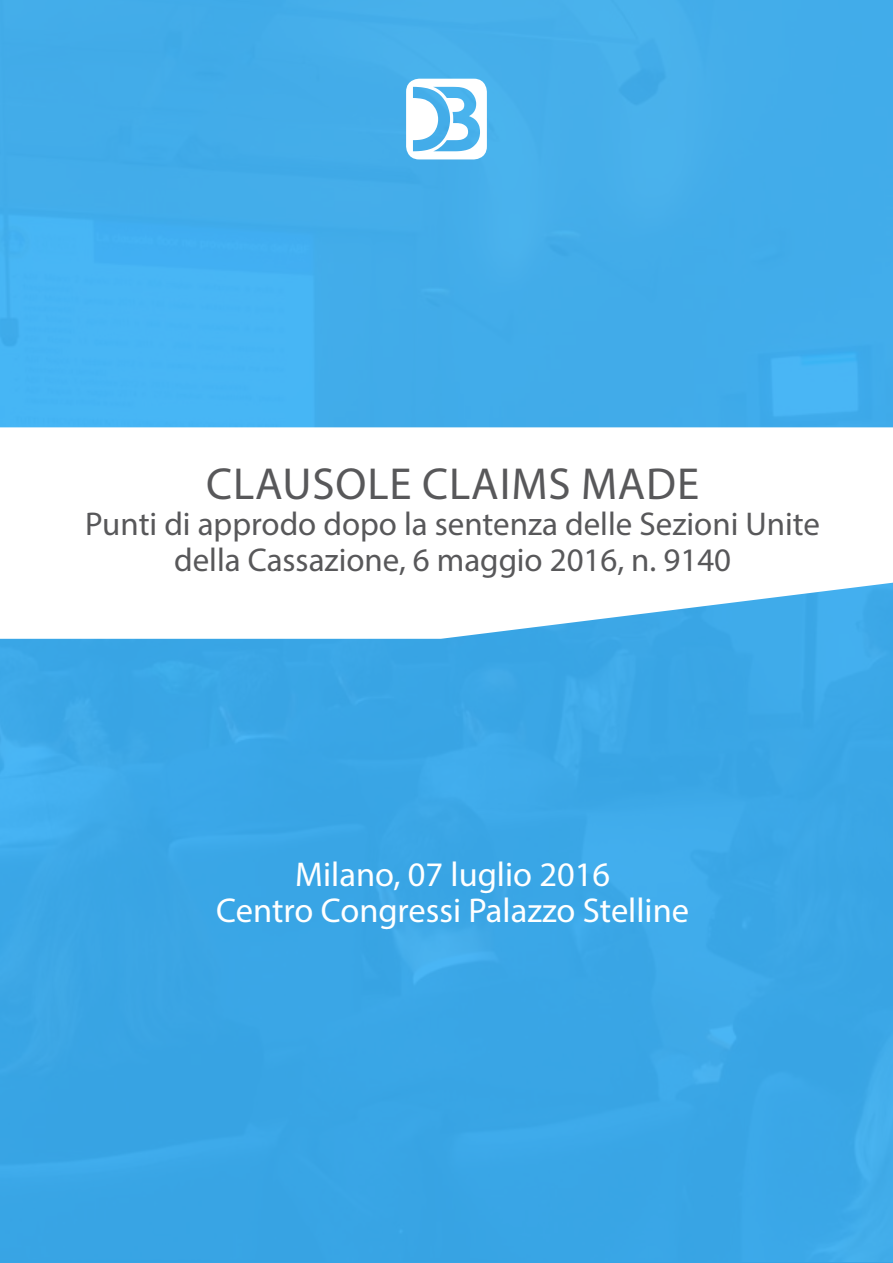
<style>
.page{position:relative;width:893px;height:1263px;background:#3da9e8}
.page>*{position:absolute;margin:0;border:0;box-sizing:border-box;transform-origin:0 0}
.t1{font:45px "Myriad Pro";letter-spacing:.02em;color:#58585a}
.t2{font:34.5px/36px "Myriad Pro";color:#fff;text-align:center}
.t3{font:33px/36px "Myriad Pro";color:#58585a;text-align:center}
</style>
<div class="page">
<svg style="left:406px;top:79px;width:81px;height:80px"></svg>
<div style="left:0;top:427px;width:893px;height:212px;background:#fff"></div>
<h1 class="t1" style="left:206px;top:457px;width:495px">CLAUSOLE CLAIMS MADE</h1>
<p class="t3" style="left:85px;top:506px;width:736px">Punti di approdo dopo la sentenza delle Sezioni Unite della Cassazione, 6 maggio 2016, n. 9140</p>
<p class="t2" style="left:216px;top:856px;width:474px">Milano, 07 luglio 2016<br>Centro Congressi Palazzo Stelline</p>
</div>
